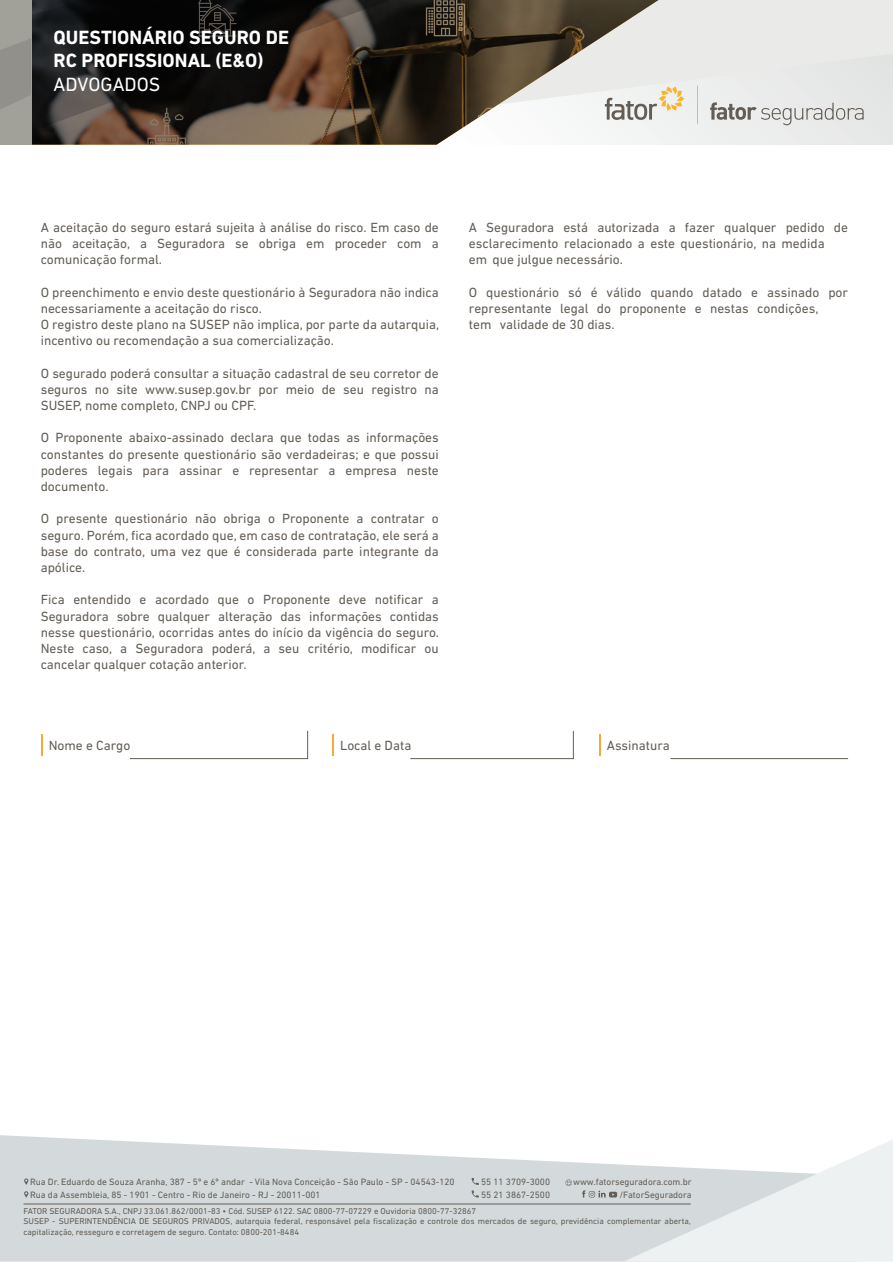
<style>
.page{position:relative;width:893px;height:1263px;background:#fff}
.page>*{position:absolute;margin:0;border:0;box-sizing:border-box;transform-origin:0 0}
.t1{font:700 19.5px/23.4px "DIN Next LT Pro";color:#fff}
.t2{font:19.5px "DIN Next LT Pro";color:#fff}
.t3{font:13.5px/16.2px "DIN Next LT Pro";color:#635d56;text-align:justify}
.t4{font:9.3px/12.9px "DIN Next LT Pro";color:#635d56}
.t5{font:8.7px/10.4px "DIN Next LT Pro";color:#635d56}
</style>
<div class="page">
<svg style="left:31px;top:0;width:862px;height:145px;background:#7a746d"></svg>
<div style="left:0;top:0;width:31px;height:145px;background:#a1a099"></div>
<svg style="left:0;top:39px;width:31px;height:70px"></svg>
<svg style="left:605px;top:87px;width:79px;height:33px"></svg>
<svg style="left:697px;top:86px;width:1px;height:38px"></svg>
<svg style="left:710px;top:102px;width:154px;height:23px;background:#cecdcc"></svg>
<svg style="left:41px;top:734px;width:1px;height:22px"></svg>
<svg style="left:130px;top:730px;width:178px;height:29px"></svg>
<svg style="left:410px;top:730px;width:164px;height:29px"></svg>
<hr style="left:332px;top:734px;width:2px;height:22px;background:#f9a936">
<hr style="left:670px;top:758px;width:178px;height:1px;background:#635d56">
<svg style="left:599px;top:734px;width:1px;height:22px"></svg>
<svg style="left:0;top:1135px;width:623px;height:127px;background:#d8ddde"></svg>
<svg style="left:623px;top:1140px;width:270px;height:122px"></svg>
<svg style="left:472px;top:1178px;width:7px;height:19px"></svg>
<svg style="left:582px;top:1190px;width:35px;height:7px"></svg>
<svg style="left:565px;top:1179px;width:7px;height:7px"></svg>
<hr style="left:23px;top:1204px;width:668px;height:1px;background:#635d56">
<svg style="left:24px;top:1178px;width:4px;height:7px"></svg>
<svg style="left:24px;top:1191px;width:4px;height:7px"></svg>
<h1 class="t1" style="left:54px;top:25px;width:237px">QUESTIONÁRIO SEGURO DE<br>RC PROFISSIONAL (E&amp;O)</h1>
<h1 class="t2" style="left:54px;top:73px;width:108px">ADVOGADOS</h1>
<p class="t3" style="left:41px;top:219px;width:400px">A aceitação do seguro estará sujeita à análise do risco. Em caso de não aceitação, a Seguradora se obriga em proceder com a comunicação formal.</p>
<p class="t3" style="left:41px;top:284px;width:400px;text-align:left">O preenchimento e envio deste questionário à Seguradora não indica necessariamente a aceitação do risco.<br>O registro deste plano na SUSEP não implica, por parte da autarquia, incentivo ou recomendação a sua comercialização.</p>
<p class="t3" style="left:41px;top:365px;width:400px">O segurado poderá consultar a situação cadastral de seu corretor de seguros no site www.susep.gov.br por meio de seu registro na SUSEP, nome completo, CNPJ ou CPF.</p>
<p class="t3" style="left:41px;top:430px;width:400px">O Proponente abaixo-assinado declara que todas as informações constantes do presente questionário são verdadeiras; e que possui poderes legais para assinar e representar a empresa neste documento.</p>
<p class="t3" style="left:41px;top:511px;width:400px">O presente questionário não obriga o Proponente a contratar o seguro. Porém, fica acordado que, em caso de contratação, ele será a base do contrato, uma vez que é considerada parte integrante da apólice.</p>
<p class="t3" style="left:41px;top:592px;width:400px">Fica entendido e acordado que o Proponente deve notificar a Seguradora sobre qualquer alteração das informações contidas nesse questionário, ocorridas antes do início da vigência do seguro.<br>Neste caso, a Seguradora poderá, a seu critério, modificar ou cancelar qualquer cotação anterior.</p>
<p class="t3" style="left:469px;top:219px;width:381px;text-align:left">A Seguradora está autorizada a fazer qualquer pedido de esclarecimento relacionado a este questionário, na medida<br>em que julgue necessário.</p>
<p class="t3" style="left:469px;top:284px;width:381px;text-align:left">O questionário só é válido quando datado e assinado por representante legal do proponente e nestas condições,<br>tem validade de 30 dias.</p>
<p class="t3" style="left:49px;top:737px;width:83px">Nome e Cargo</p>
<p class="t3" style="left:340px;top:737px;width:73px">Local e Data</p>
<p class="t3" style="left:607px;top:737px;width:64px">Assinatura</p>
<p class="t4" style="left:30px;top:1175px;width:426px">Rua Dr. Eduardo de Souza Aranha, 387 - 5º e 6º andar - Vila Nova Conceição - São Paulo - SP - 04543-120</p>
<p class="t4" style="left:573px;top:1175px;width:120px">www.fatorseguradora.com.br</p>
<p class="t4" style="left:30px;top:1188px;width:292px">Rua da Assembleia, 85 - 1901 - Centro - Rio de Janeiro - RJ - 20011-001</p>
<p class="t5" style="left:23px;top:1205px;width:669px">FATOR SEGURADORA S.A., CNPJ 33.061.862/0001-83 • Cód. SUSEP 6122. SAC 0800-77-07229 e Ouvidoria 0800-77-32867<br>SUSEP - SUPERINTENDÊNCIA DE SEGUROS PRIVADOS, autarquia federal, responsável pela fiscalização e controle dos mercados de seguro, previdência complementar aberta, capitalização, resseguro e corretagem de seguro. Contato: 0800-201-8484</p>
<p class="t4" style="left:481px;top:1175px;width:70px">55 11 3709-3000<br>55 21 3867-2500</p>
<p class="t4" style="left:619px;top:1188px;width:74px">/FatorSeguradora</p>
</div>
